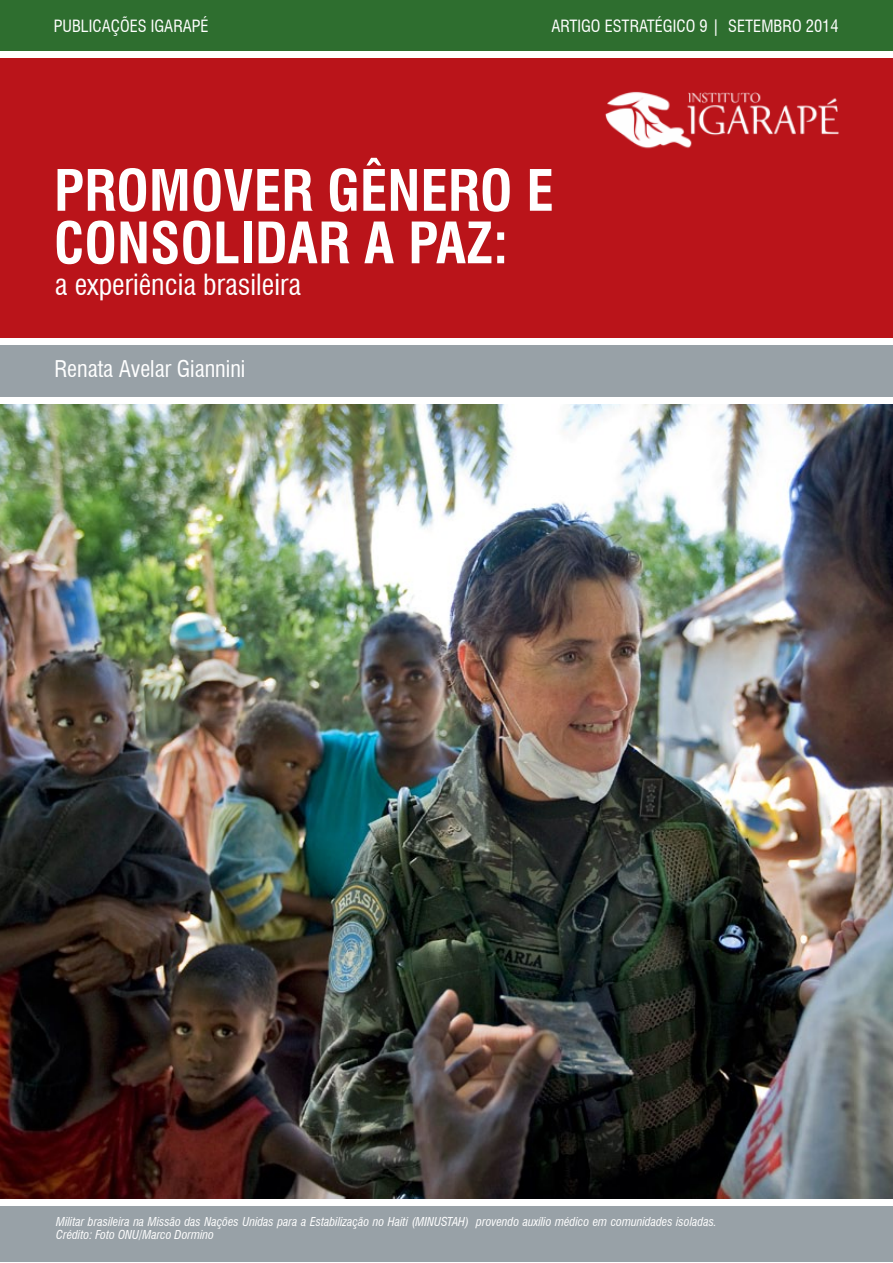
<style>
.page{position:relative;width:893px;height:1263px;background:#fff}
.page>*{position:absolute;margin:0;border:0;box-sizing:border-box;transform-origin:0 0}
.t1{font:700 condensed 55.5px/52.5px "Swiss 721 BT";color:#fff}
.t2{font:condensed 28.5px "Swiss 721 BT";color:#fff}
.t3{font:condensed 22.5px "Swiss 721 BT";color:#fff}
.t4{font:condensed 16.5px "Swiss 721 BT";color:#fff}
.t5{font:italic condensed 12px/13.5px "Swiss 721 BT";color:#fff}
</style>
<div class="page">
<img style="left:0;top:404px;width:893px;height:795px">
<div style="left:0;top:51px;width:893px;height:287px;background:#ba141a"></div>
<div style="left:0;top:344px;width:893px;height:54px;background:#98a1a7"></div>
<div style="left:0;top:1199px;width:893px;height:63px;background:#98a1a7"></div>
<div style="left:0;top:0;width:893px;height:53px;background:#2e6e2f"></div>
<div style="left:0;top:51px;width:893px;height:6px;background:#fff"></div>
<div style="left:0;top:1199px;width:893px;height:6px;background:#fff"></div>
<img style="left:605px;top:91px;width:234px;height:58px">
<h3 class="t4" style="left:54px;top:16px;width:107px">Publicações Igarap</h3>
<h3 class="t4" style="left:201px;top:16px;width:10px">é</h3>
<h3 class="t4" style="left:551px;top:16px;width:289px">ARTIGO ESTRATÉGICO 9 | SETEMBRO 2014</h3>
<h1 class="t1" style="left:54px;top:164px;width:501px">PROMOVER GÊNERO E<br>CONSOLIDAR A PAZ:</h1>
<h2 class="t2" style="left:55px;top:267px;width:248px">a experiência brasileira</h2>
<h3 class="t3" style="left:54px;top:356px;width:192px">Renata Avelar Giannini</h3>
<p class="t5" style="left:56px;top:1214px;width:662px">Militar brasileira na Missão das Nações Unidas para a Estabilização no Haiti (MINUSTAH) provendo auxílio médico em comunidades isoladas.<br>Crédito: Foto ONU/Marco Dormino</p>
</div>
